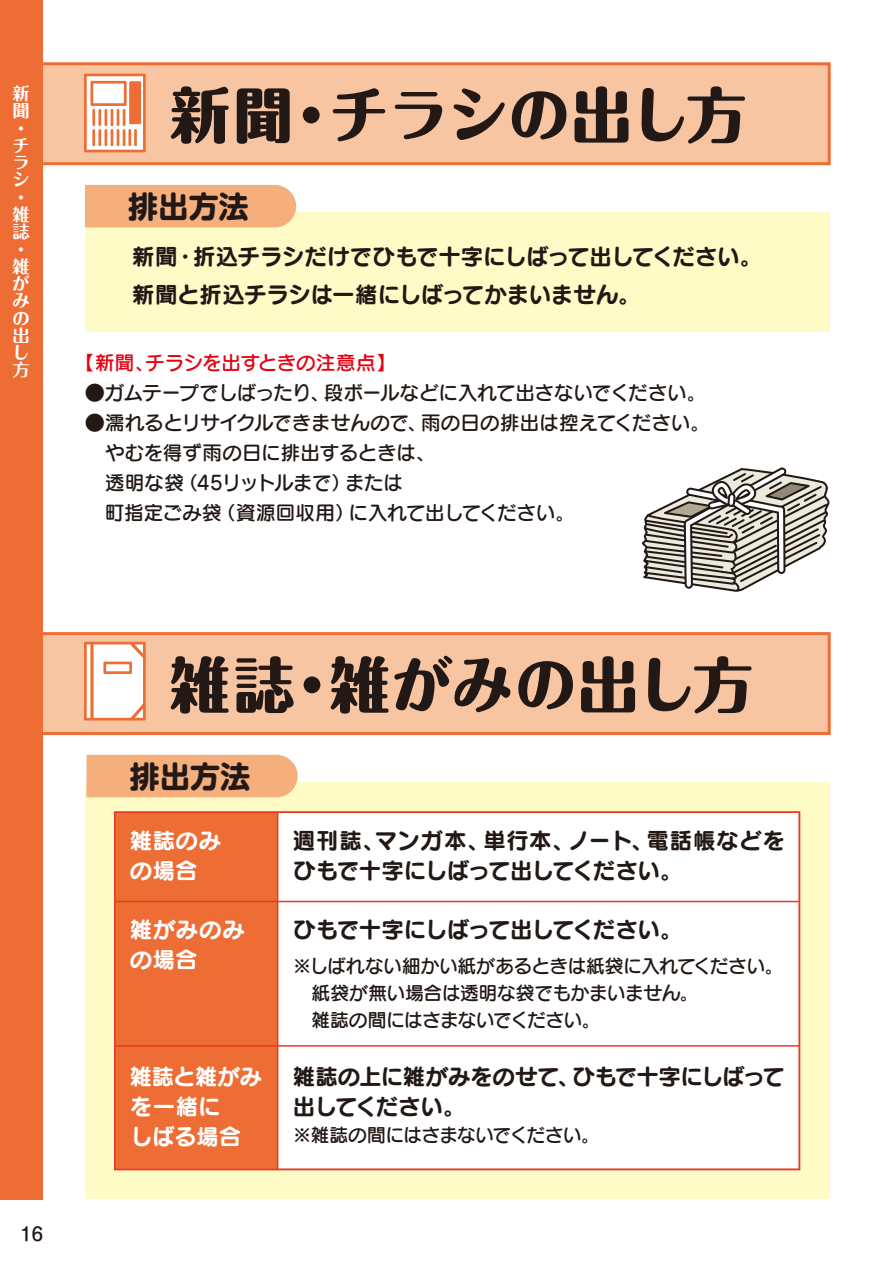
<style>
.page{position:relative;width:893px;height:1263px;background:#fff}
.page>*{position:absolute;margin:0;border:0;box-sizing:border-box;transform-origin:0 0}
.t1{font:800 60px "Maru Fo Pro";letter-spacing:.01em;color:#221815}
.t2{font:800 60px "Maru Fo Pro";letter-spacing:.04em;color:#221815}
.t3{font:700 30px "Shin M Go Pro";letter-spacing:.01em;color:#221815}
.t4{font:22.5px/30px "Seurat Pro N B";letter-spacing:-.02em;color:#221815}
.t5{font:22.5px/30px "Seurat Pro N B";letter-spacing:.01em;color:#fff}
.t6{font:22.5px "Seurat Pro N B";letter-spacing:-.04em;color:#221815}
.t7{font:19.5px/30px "Seurat Pro N DB";letter-spacing:-.015em;color:#221815}
.t8{font:19.5px "Seurat Pro N DB";letter-spacing:-.005em;color:#e60012}
.t9{font:18.75px/27px "Seurat Pro N DB";letter-spacing:-.025em;color:#221815}
.t10{font:18.75px "Seurat Pro N DB";letter-spacing:-.045em;color:#221815}
.t11{font:500 18px "Shin M Go Pro";color:#221815}
.t12{font:700 17.25px/17.2px "Maru Fo Pro";color:#fff}
</style>
<div class="page">
<div style="left:37px;top:62px;width:794px;height:103px;background:#f8c5a3;border:3px solid #ed6d34"></div>
<div style="left:37px;top:632px;width:794px;height:103px;background:#f8c5a3;border:3px solid #ed6d34"></div>
<div style="left:0;top:0;width:43px;height:1199px;background:#ed6d34"></div>
<div style="left:85px;top:782px;width:744px;height:417px;background:#fffbc7"></div>
<div style="left:114px;top:811px;width:686px;height:359px;background:#fff"></div>
<div style="left:115px;top:812px;width:162px;height:357px;background:#ed6d34"></div>
<div style="left:85px;top:213px;width:744px;height:119px;background:#fffbc7"></div>
<div style="left:85px;top:185px;width:211px;height:42px;background:#f5af7d"></div>
<div style="left:87px;top:755px;width:211px;height:42px;background:#f5af7d"></div>
<hr style="left:277px;top:812px;width:1px;height:357px;background:#e83828">
<hr style="left:115px;top:901px;width:684px;height:1px;background:#e83828">
<hr style="left:115px;top:1045px;width:684px;height:1px;background:#e83828">
<svg style="left:84px;top:642px;width:62px;height:78px;background:#fadacc"></svg>
<svg style="left:84px;top:74px;width:62px;height:78px;background:#f7c0a7"></svg>
<hr style="left:98px;top:129px;width:3px;height:17px;background:#ed6d34">
<hr style="left:92px;top:129px;width:3px;height:17px;background:#ed6d34">
<svg style="left:642px;top:467px;width:188px;height:125px"></svg>
<div style="left:114px;top:811px;width:686px;height:359px;border:2px solid #e83828"></div>
<p class="t12" style="left:13px;top:83px;width:19px">新聞・チラシ・雑誌・雑がみの出し方</p>
<h1 class="t1" style="left:170px;top:67px;width:578px">新聞・チラシの出し方</h1>
<h2 class="t3" style="left:128px;top:182px;width:122px">排出方法</h2>
<p class="t4" style="left:132px;top:237px;width:631px;line-height:37.5px">新聞・折込チラシだけでひもで十字にしばって出してください。新聞と折込チラシは一緒にしばってかまいません。</p>
<p class="t8" style="left:75px;top:350px;width:322px">【新聞、チラシを出すときの注意点】</p>
<p class="t7" style="left:85px;top:377px;width:623px">●ガムテープでしばったり、段ボールなどに入れて出さないでください。</p>
<p class="t7" style="left:85px;top:407px;width:626px">●濡れるとリサイクルできませんので、雨の日の排出は控えてください。　やむを得ず雨の日に排出するときは、<br>　透明な袋（45リットルまで）または<br>　町指定ごみ袋（資源回収用）に入れて出してください。</p>
<p class="t11" style="left:21px;top:1219px;width:24px">16</p>
<h1 class="t2" style="left:170px;top:637px;width:584px">雑誌・雑がみの出し方</h1>
<h2 class="t3" style="left:130px;top:752px;width:122px">排出方法</h2>
<p class="t5" style="left:130px;top:824px;width:93px">雑誌のみの場合</p>
<p class="t4" style="left:293px;top:824px;width:494px">週刊誌、マンガ本、単行本、ノート、電話帳などをひもで十字にしばって出してください。</p>
<p class="t5" style="left:130px;top:914px;width:116px">雑がみのみの場合</p>
<p class="t6" style="left:293px;top:914px;width:391px">ひもで十字にしばって出してください。</p>
<p class="t9" style="left:312px;top:951px;width:473px;text-indent:-19px">※しばれない細かい紙があるときは紙袋に入れてください。紙袋が無い場合は透明な袋でもかまいません。<br>雑誌の間にはさまないでください。</p>
<p class="t5" style="left:130px;top:1061px;width:133px">雑誌と雑がみを一緒に<br>しばる場合</p>
<p class="t4" style="left:293px;top:1061px;width:494px">雑誌の上に雑がみをのせて、ひもで十字にしばって出してください。</p>
<p class="t10" style="left:293px;top:1123px;width:309px">※雑誌の間にはさまないでください。</p>
</div>
